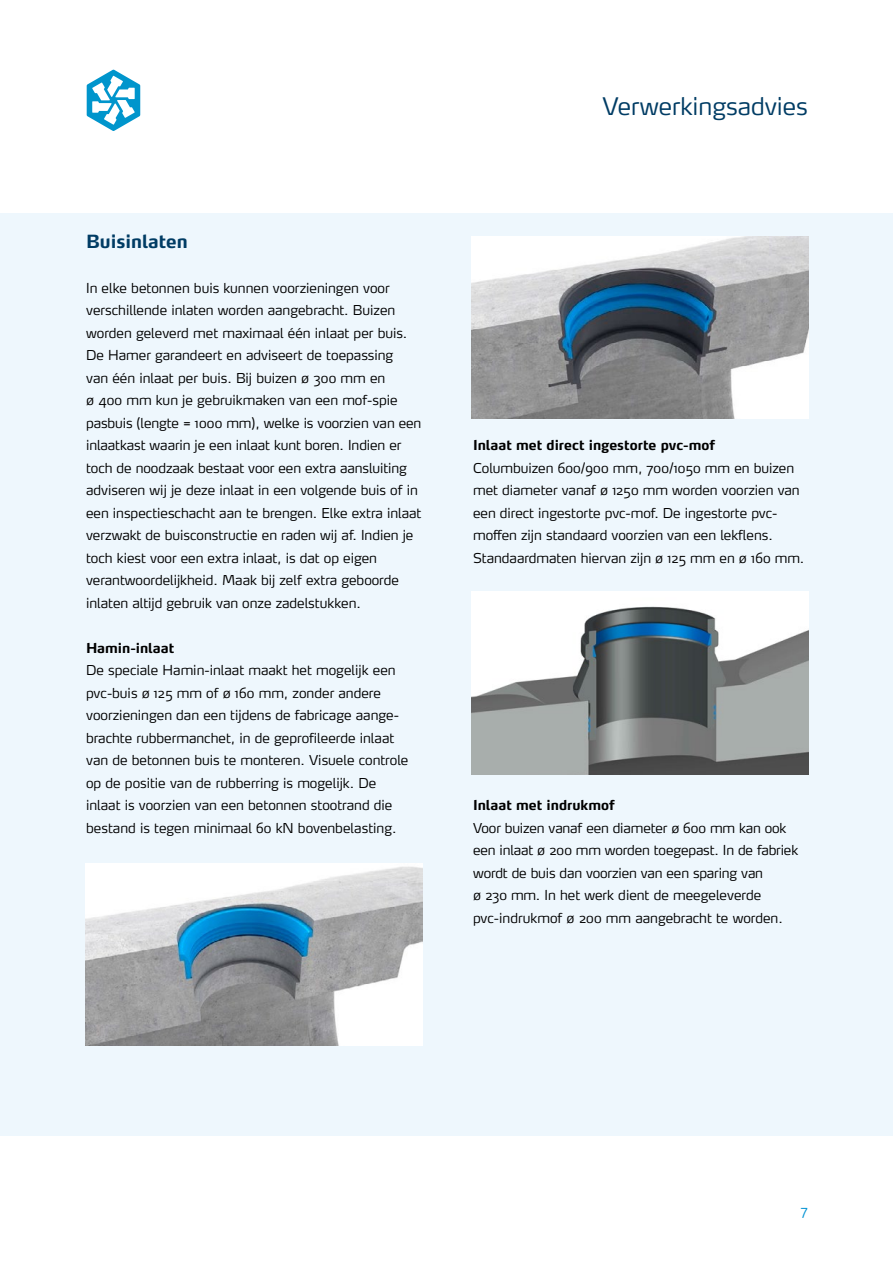
<style>
.page{position:relative;width:893px;height:1263px;background:#fff}
.page>*{position:absolute;margin:0;border:0;box-sizing:border-box;transform-origin:0 0}
.t1{font:300 24px "Max";color:#003c64}
.t2{font:700 18px "Max";color:#003c64}
.t3{font:300 13.5px/22.5px "Max";color:#000}
.t4{font:700 13.5px "Max";color:#000}
.t5{font:300 13.5px "Max";color:#0092d3}
</style>
<div class="page">
<svg style="left:87px;top:70px;width:53px;height:61px"></svg>
<div style="left:0;top:213px;width:893px;height:922px;background:#eef7fd"></div>
<img style="left:85px;top:863px;width:337px;height:183px">
<img style="left:471px;top:236px;width:337px;height:182px">
<img style="left:471px;top:591px;width:338px;height:183px">
<h2 class="t2" style="left:86px;top:230px;width:103px">Buisinlaten</h2>
<p class="t3" style="left:86px;top:276px;width:337px">In elke betonnen buis kunnen voorzieningen voor verschillende inlaten worden aangebracht. Buizen worden geleverd met maximaal één inlaat per buis.<br>De Hamer garandeert en adviseert de toepassing<br>van één inlaat per buis. Bij buizen ø 300 mm en<br>ø 400 mm kun je gebruikmaken van een mof-spie pasbuis (lengte = 1000 mm), welke is voorzien van een inlaatkast waarin je een inlaat kunt boren. Indien er toch de noodzaak bestaat voor een extra aansluiting adviseren wij je deze inlaat in een volgende buis of in een inspectieschacht aan te brengen. Elke extra inlaat verzwakt de buisconstructie en raden wij af. Indien je toch kiest voor een extra inlaat, is dat op eigen verantwoordelijkheid. Maak bij zelf extra geboorde inlaten altijd gebruik van onze zadelstukken.</p>
<p class="t4" style="left:86px;top:639px;width:90px">Hamin-inlaat</p>
<p class="t3" style="left:86px;top:659px;width:324px">De speciale Hamin-inlaat maakt het mogelijk een pvc-buis ø 125 mm of ø 160 mm, zonder andere voorzieningen dan een tijdens de fabricage aange&shy;brachte rubbermanchet, in de geprofileerde inlaat van de betonnen buis te monteren. Visuele controle op de positie van de rubberring is mogelijk. De inlaat is voorzien van een betonnen stootrand die bestand is tegen minimaal 60 kN bovenbelasting.</p>
<h1 class="t1" style="left:602px;top:92px;width:207px">Verwerkingsadvies</h1>
<p class="t4" style="left:473px;top:437px;width:243px">Inlaat met direct ingestorte pvc-mof</p>
<p class="t3" style="left:473px;top:456px;width:333px">Columbuizen 600/900 mm, 700/1050 mm en buizen met diameter vanaf ø 1250 mm worden voorzien van een direct ingestorte pvc-mof. De ingestorte pvc&shy;moffen zijn standaard voorzien van een lekflens.<br>Standaardmaten hiervan zijn ø 125 mm en ø 160 mm.</p>
<p class="t4" style="left:473px;top:797px;width:143px">Inlaat met indrukmof</p>
<p class="t3" style="left:473px;top:816px;width:327px">Voor buizen vanaf een diameter ø 600 mm kan ook een inlaat ø 200 mm worden toegepast. In de fabriek wordt de buis dan voorzien van een sparing van<br>ø 230 mm. In het werk dient de meegeleverde pvc-indrukmof ø 200 mm aangebracht te worden.</p>
<p class="t5" style="left:801px;top:1202px;width:9px">7</p>
</div>
